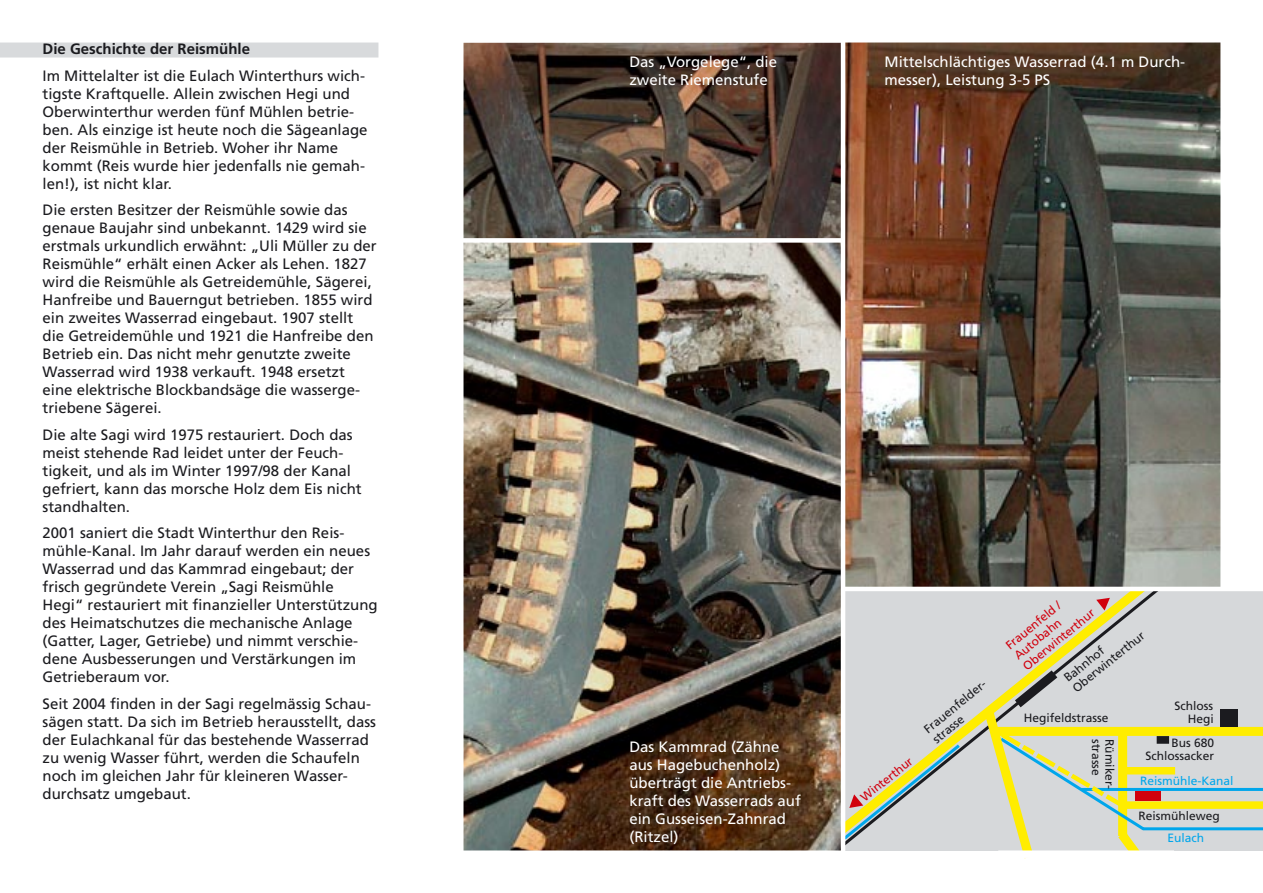
<style>
.page{position:relative;width:1263px;height:893px;background:#fff}
.page>*{position:absolute;margin:0;border:0;box-sizing:border-box;transform-origin:0 0}
.t1{font:15px/18px "Frutiger";color:#1b1b1f}
.t2{font:15px/18px "Frutiger";color:#fff}
.t3{font:700 15px "Frutiger";color:#1b1b1f}
.t4{font:12px "Frutiger";color:#1b1b1f}
.t5{font:12px "Frutiger";color:#d1000d}
.t6{font:12px "Frutiger";color:#00a6eb}
</style>
<div class="page">
<div style="left:845px;top:588px;width:418px;height:262px;background:#d6d8da"></div>
<div style="left:997px;top:727px;width:266px;height:9px;background:#ffed00"></div>
<div style="left:1123px;top:767px;width:52px;height:7px;background:#ffed00"></div>
<div style="left:1123px;top:801px;width:140px;height:8px;background:#ffed00"></div>
<svg style="left:845px;top:591px;width:320px;height:257px"></svg>
<div style="left:1220px;top:709px;width:18px;height:18px;background:#1b1b1f"></div>
<div style="left:1135px;top:791px;width:26px;height:10px;background:#d1000d"></div>
<hr style="left:1081px;top:788px;width:182px;height:3px;background:#00a6eb">
<svg style="left:1092px;top:591px;width:26px;height:24px"></svg>
<svg style="left:845px;top:741px;width:118px;height:101px"></svg>
<hr style="left:1143px;top:827px;width:120px;height:3px;background:#00a6eb">
<div style="left:1157px;top:736px;width:12px;height:8px;background:#1b1b1f"></div>
<svg style="left:978px;top:661px;width:171px;height:198px"></svg>
<div style="left:0;top:43px;width:378px;height:15px;background:#d8dadc"></div>
<img style="left:463px;top:43px;width:378px;height:807px">
<img style="left:845px;top:43px;width:375px;height:544px">
<hr style="left:844px;top:587px;width:419px;height:4px;background:#fff">
<div style="left:448px;top:238px;width:394px;height:5px;background:#fff"></div>
<p class="t3" style="left:43px;top:40px;width:209px">Die Geschichte der Reismühle</p>
<p class="t1" style="left:43px;top:66px;width:327px">Im Mittelalter ist die Eulach Winterthurs wich&shy;tigste Kraftquelle. Allein zwischen Hegi und Oberwinterthur werden fünf Mühlen betrie&shy;ben. Als einzige ist heute noch die Sägeanlage der Reismühle in Betrieb. Woher ihr Name kommt (Reis wurde hier jedenfalls nie gemah&shy;len!), ist nicht klar.</p>
<p class="t1" style="left:43px;top:201px;width:336px">Die ersten Besitzer der Reismühle sowie das genaue Baujahr sind unbekannt. 1429 wird sie erstmals urkundlich erwähnt: „Uli Müller zu der Reismühle“ erhält einen Acker als Lehen. 1827 wird die Reismühle als Getreidemühle, Sägerei, Hanfreibe und Bauerngut betrieben. 1855 wird ein zweites Wasserrad eingebaut. 1907 stellt die Getreidemühle und 1921 die Hanfreibe den Betrieb ein. Das nicht mehr genutzte zweite Wasserrad wird 1938 verkauft. 1948 ersetzt eine elektrische Blockbandsäge die wasserge&shy;triebene Sägerei.</p>
<p class="t1" style="left:43px;top:425px;width:321px">Die alte Sagi wird 1975 restauriert. Doch das meist stehende Rad leidet unter der Feuch&shy;tigkeit, und als im Winter 1997/98 der Kanal gefriert, kann das morsche Holz dem Eis nicht standhalten.</p>
<p class="t1" style="left:43px;top:524px;width:337px">2001 saniert die Stadt Winterthur den Reis&shy;mühle-Kanal. Im Jahr darauf werden ein neues Wasserrad und das Kammrad eingebaut; der frisch gegründete Verein „Sagi Reismühle Hegi“ restauriert mit finanzieller Unterstützung des Heimatschutzes die mechanische Anlage (Gatter, Lager, Getriebe) und nimmt verschie&shy;dene Ausbesserungen und Verstärkungen im Getrieberaum vor.</p>
<p class="t1" style="left:43px;top:694px;width:335px">Seit 2004 finden in der Sagi regelmässig Schau&shy;sägen statt. Da sich im Betrieb herausstellt, dass der Eulachkanal für das bestehende Wasserrad zu wenig Wasser führt, werden die Schaufeln noch im gleichen Jahr für kleineren Wasser&shy;durchsatz umgebaut.</p>
<p class="t2" style="left:629px;top:53px;width:149px">Das „Vorgelege“, die zweite Riemenstufe</p>
<p class="t2" style="left:884px;top:53px;width:302px">Mittelschlächtiges Wasserrad (4.1 m Durch&shy;messer), Leistung 3-5 PS</p>
<p class="t2" style="left:629px;top:738px;width:173px">Das Kammrad (Zähne aus Hagebuchenholz) überträgt die Antriebs&shy;kraft des Wasserrads auf ein Gusseisen-Zahnrad (Ritzel)</p>
<p class="t5" style="left:858px;top:793px;width:64px;rotate:-39deg">Winterthur</p>
<p class="t4" style="left:921px;top:725px;width:77px;rotate:-39deg">Frauenfelder-</p>
<p class="t4" style="left:930px;top:735px;width:38px;rotate:-39deg">strasse</p>
<p class="t5" style="left:1003px;top:641px;width:69px;rotate:-39deg">Frauenfeld /</p>
<p class="t5" style="left:1020px;top:662px;width:90px;rotate:-39deg">Oberwinterthur</p>
<p class="t5" style="left:1011px;top:651px;width:58px;rotate:-39deg">Autobahn</p>
<p class="t4" style="left:1070px;top:684px;width:90px;rotate:-39deg">Oberwinterthur</p>
<p class="t4" style="left:1061px;top:674px;width:49px;rotate:-39deg">Bahnhof</p>
<p class="t4" style="left:1024px;top:711px;width:86px">Hegifeldstrasse</p>
<p class="t4" style="left:1174px;top:698px;width:40px">Schloss</p>
<p class="t4" style="left:1188px;top:712px;width:28px">Hegi</p>
<p class="t4" style="left:1103px;top:739px;width:38px;rotate:90deg">strasse</p>
<p class="t4" style="left:1117px;top:739px;width:52px;rotate:90deg">Rümiker-</p>
<p class="t4" style="left:1171px;top:735px;width:44px">Bus 680</p>
<p class="t4" style="left:1145px;top:749px;width:70px">Schlossacker</p>
<p class="t6" style="left:1140px;top:774px;width:95px">Reismühle-Kanal</p>
<p class="t4" style="left:1138px;top:809px;width:83px">Reismühleweg</p>
<p class="t6" style="left:1167px;top:831px;width:38px">Eulach</p>
</div>
